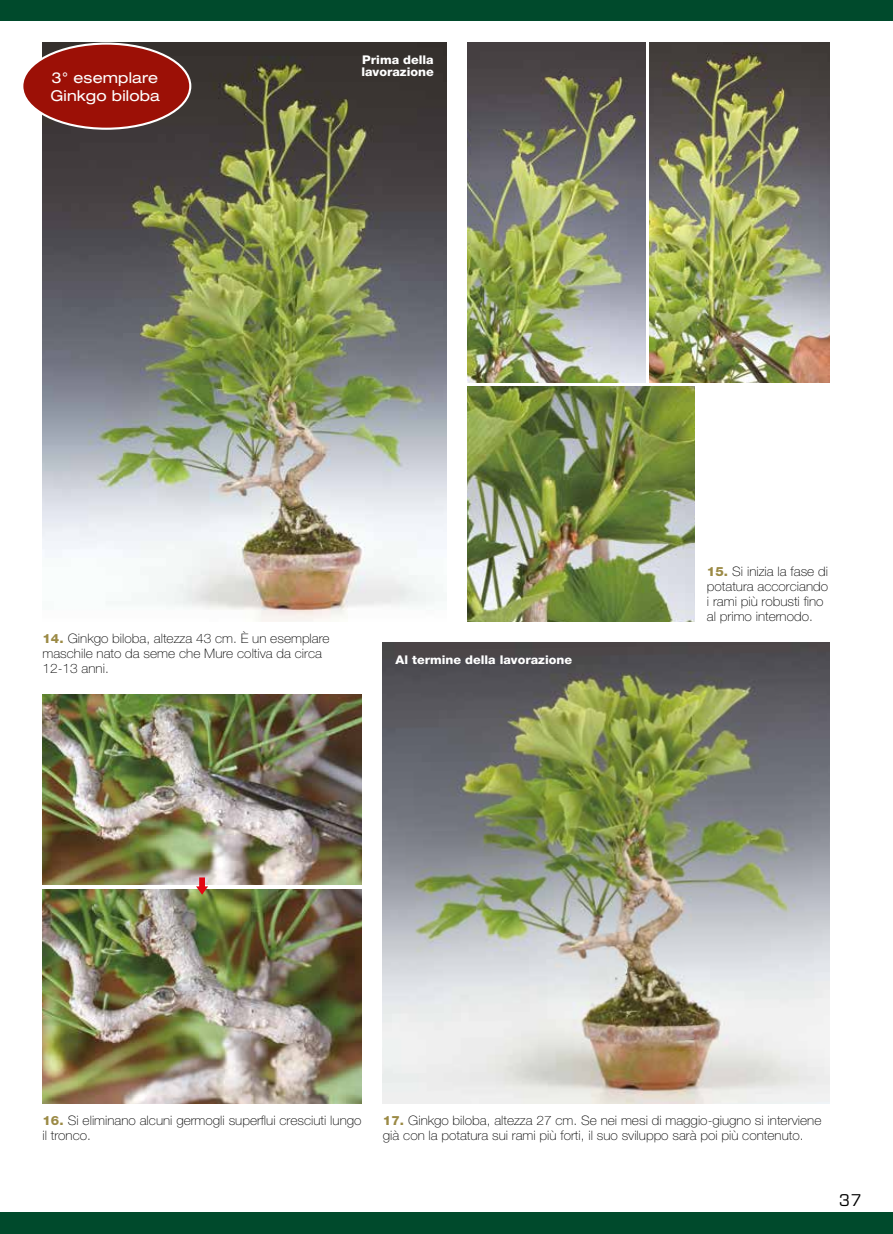
<style>
.page{position:relative;width:893px;height:1234px;background:#fff}
.page>*{position:absolute;margin:0;border:0;box-sizing:border-box;transform-origin:0 0}
.t1{font:15.75px "Eurostile LT Std";color:#000}
.t2{font:expanded 15px/18px "Helvetica Neue LT Std";letter-spacing:.01em;color:#fff}
.t3{font:100 13.05px/15px "Helvetica Neue LT Std";color:#000;scale:1.05 1}
.t4{font:800 12px/12px "Helvetica Neue LT Std";color:#fff;scale:1.05 1}
.s1{font-weight:800;font-size:12.75px;color:#9b8a45}
</style>
<div class="page">
<div style="left:0;top:1212px;width:893px;height:21px;background:#004a2c"></div>
<div style="left:0;top:0;width:893px;height:21px;background:#004a2c"></div>
<img style="left:43px;top:43px;width:403px;height:578px">
<img style="left:649px;top:43px;width:180px;height:339px">
<img style="left:383px;top:642px;width:446px;height:460px">
<img style="left:468px;top:43px;width:177px;height:339px">
<img style="left:468px;top:386px;width:226px;height:235px">
<img style="left:43px;top:694px;width:319px;height:190px">
<img style="left:43px;top:889px;width:319px;height:213px">
<div style="left:22px;top:44px;width:168px;height:85px;background:#9c1006;border-radius:50%"></div>
<div style="left:21px;top:43px;width:170px;height:87px;border:2px solid #fff;border-radius:50%"></div>
<svg style="left:196px;top:877px;width:12px;height:17px"></svg>
<p class="t2" style="left:50px;top:69px;width:111px">3° esemplare<br>Ginkgo biloba</p>
<p class="t4" style="left:361px;top:54px;width:70px">Prima della lavorazione</p>
<p class="t3" style="left:43px;top:631px;width:275px"><span class="s1">14.</span> Ginkgo biloba, altezza 43 cm. È un esemplare maschile nato da seme che Mure coltiva da circa<br>12-13 anni.</p>
<p class="t4" style="left:396px;top:653px;width:170px">Al termine della lavorazione</p>
<p class="t3" style="left:707px;top:564px;width:117px"><span class="s1">15.</span> Si inizia la fase di potatura accorciando i rami più robusti fino al primo internodo.</p>
<p class="t3" style="left:43px;top:1112px;width:305px"><span class="s1">16.</span> Si eliminano alcuni germogli superflui cresciuti lungo il tronco.</p>
<p class="t3" style="left:383px;top:1112px;width:419px"><span class="s1">17.</span> Ginkgo biloba, altezza 27 cm. Se nei mesi di maggio-giugno si interviene già con la potatura sui rami più forti, il suo sviluppo sarà poi più contenuto.</p>
<p class="t1" style="left:839px;top:1190px;width:24px">37</p>
</div>
